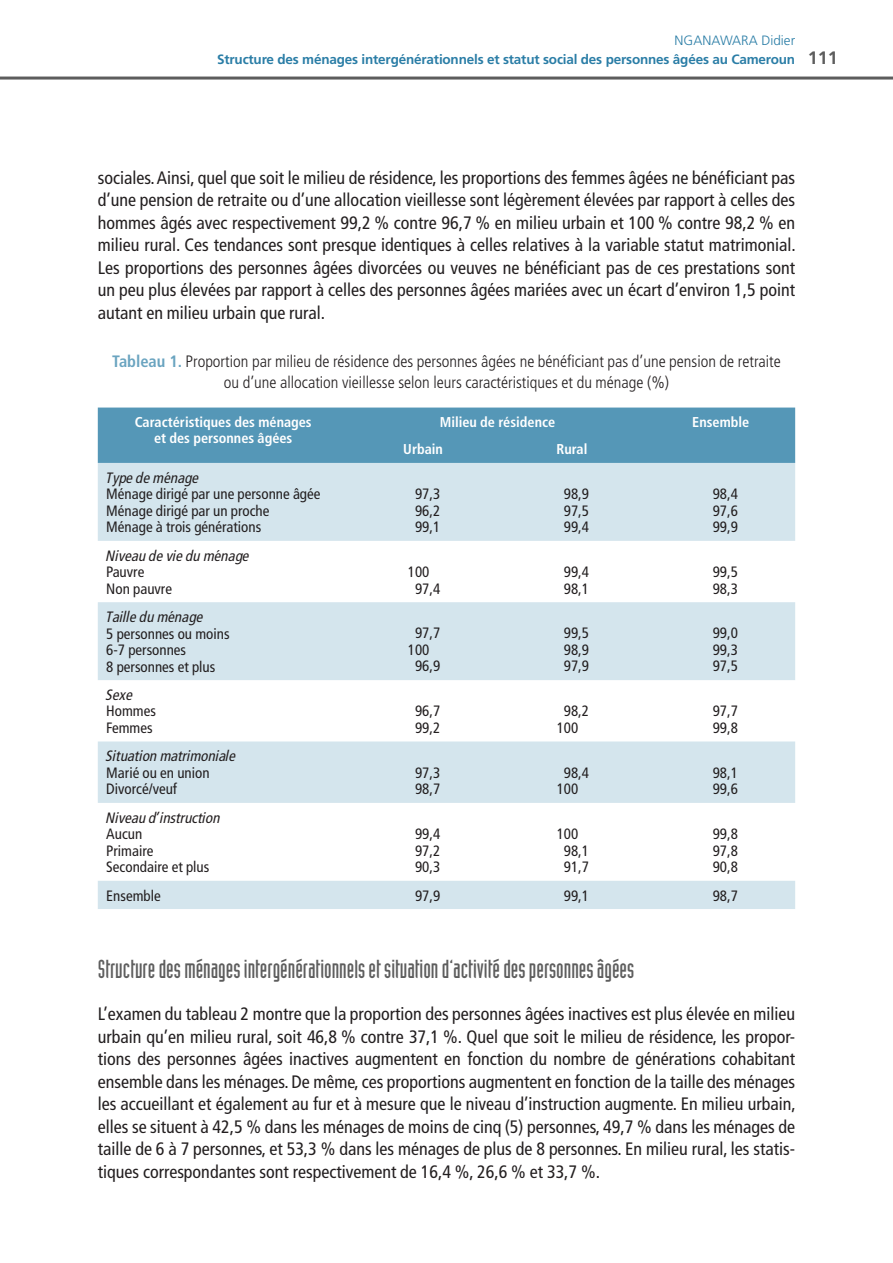
<style>
.page{position:relative;width:893px;height:1263px;background:#fff}
.page>*{position:absolute;margin:0;border:0;box-sizing:border-box;transform-origin:0 0}
.T3{font:25.5px "Industria Solid";color:#5d5d5d}
.Texte_courant{font:condensed 18px/22.5px "Frutiger LT Std";color:#231f20;text-align:justify}
.t1{font:700 18px "Frutiger LT Std";color:#5d5d5d}
.Tab_Fig_Titre{font:300 condensed 16.5px/21px "Frutiger LT Std";color:#231f20;text-align:center}
.Tab_Texte_Fàg{font:condensed 15px "Frutiger LT Std";color:#231f20}
.Tab_Texte{font:condensed 15px "Frutiger LT Std";color:#231f20}
.Tab_Texte_Fàg-2{font:italic condensed 15px "Frutiger LT Std";color:#231f20}
.Tab_Tétière{font:700 condensed 14.25px/16.5px "Frutiger LT Std";color:#fff;text-align:center}
.t2{font:700 13.5px "Frutiger LT Std";letter-spacing:-.015em;color:#2a7da6}
.t3{font:300 13.5px "Frutiger LT Std";color:#2a7da6}
.s1{font-weight:700;color:#6aa4c0}
</style>
<div class="page">
<hr style="left:0;top:77px;width:893px;height:3px;background:#5d5d5d">
<div style="left:98px;top:408px;width:697px;height:55px;background:#5597b7"></div>
<svg style="left:98px;top:463px;width:697px;height:446px;fill:#d4e5ed"></svg>
<p class="t3" style="left:675px;top:33px;width:122px">NGANAWARA Didier</p>
<p class="t2" style="left:217px;top:51px;width:580px">Structure des ménages intergénérationnels et statut social des personnes âgées au Cameroun</p>
<p class="t1" style="left:808px;top:47px;width:32px">111</p>
<p class="Texte_courant" style="left:98px;top:166px;width:699px">sociales. Ainsi, quel que soit le milieu de résidence, les proportions des femmes âgées ne bénéficiant pas d’une pension de retraite ou d’une allocation vieillesse sont légèrement élevées par rapport à celles des hommes âgés avec respectivement 99,2 % contre 96,7 % en milieu urbain et 100 % contre 98,2 % en milieu rural. Ces tendances sont presque identiques à celles relatives à la variable statut matrimonial.<br>Les proportions des personnes âgées divorcées ou veuves ne bénéficiant pas de ces prestations sont un peu plus élevées par rapport à celles des personnes âgées mariées avec un écart d’environ 1,5 point autant en milieu urbain que rural.</p>
<p class="Tab_Fig_Titre" style="left:112px;top:351px;width:670px"><span class="s1">Tableau 1.</span> Proportion par milieu de résidence des personnes âgées ne bénéficiant pas d’une pension de retraite ou d’une allocation vieillesse selon leurs caractéristiques et du ménage (%)</p>
<p class="Tab_Tétière" style="left:135px;top:414px;width:179px">Caractéristiques des ménages et des personnes âgées</p>
<p class="Tab_Tétière" style="left:440px;top:414px;width:117px">Milieu de résidence</p>
<p class="Tab_Tétière" style="left:692px;top:414px;width:59px">Ensemble</p>
<p class="Tab_Tétière" style="left:403px;top:441px;width:41px">Urbain</p>
<p class="Tab_Tétière" style="left:556px;top:441px;width:33px">Rural</p>
<p class="Tab_Texte_Fàg-2" style="left:106px;top:469px;width:94px">Type de ménage</p>
<p class="Tab_Texte_Fàg" style="left:106px;top:485px;width:216px">Ménage dirigé par une personne âgée</p>
<p class="Tab_Texte_Fàg" style="left:106px;top:502px;width:165px">Ménage dirigé par un proche</p>
<p class="Tab_Texte_Fàg" style="left:106px;top:518px;width:156px">Ménage à trois générations</p>
<p class="Tab_Texte" style="left:415px;top:485px;width:27px">97,3</p>
<p class="Tab_Texte" style="left:415px;top:502px;width:27px">96,2</p>
<p class="Tab_Texte" style="left:415px;top:518px;width:27px">99,1</p>
<p class="Tab_Texte" style="left:564px;top:485px;width:27px">98,9</p>
<p class="Tab_Texte" style="left:564px;top:502px;width:27px">97,5</p>
<p class="Tab_Texte" style="left:564px;top:518px;width:27px">99,4</p>
<p class="Tab_Texte" style="left:713px;top:485px;width:27px">98,4</p>
<p class="Tab_Texte" style="left:713px;top:502px;width:27px">97,6</p>
<p class="Tab_Texte" style="left:713px;top:518px;width:27px">99,9</p>
<p class="Tab_Texte_Fàg-2" style="left:106px;top:547px;width:144px">Niveau de vie du ménage</p>
<p class="Tab_Texte_Fàg" style="left:106px;top:563px;width:40px">Pauvre</p>
<p class="Tab_Texte_Fàg" style="left:106px;top:580px;width:67px">Non pauvre</p>
<p class="Tab_Texte_Fàg-2" style="left:106px;top:608px;width:98px">Taille du ménage</p>
<p class="Tab_Texte_Fàg" style="left:106px;top:625px;width:125px">5 personnes ou moins</p>
<p class="Tab_Texte_Fàg" style="left:106px;top:641px;width:81px">6-7 personnes</p>
<p class="Tab_Texte_Fàg" style="left:106px;top:658px;width:111px">8 personnes et plus</p>
<p class="Tab_Texte_Fàg-2" style="left:106px;top:686px;width:28px">Sexe</p>
<p class="Tab_Texte_Fàg" style="left:106px;top:702px;width:51px">Hommes</p>
<p class="Tab_Texte_Fàg" style="left:106px;top:719px;width:48px">Femmes</p>
<p class="Tab_Texte_Fàg-2" style="left:106px;top:747px;width:131px">Situation matrimoniale</p>
<p class="Tab_Texte_Fàg" style="left:106px;top:764px;width:105px">Marié ou en union</p>
<p class="Tab_Texte_Fàg" style="left:106px;top:780px;width:72px">Divorcé/veuf</p>
<p class="Tab_Texte_Fàg-2" style="left:106px;top:809px;width:116px">Niveau d’instruction</p>
<p class="Tab_Texte_Fàg" style="left:106px;top:825px;width:38px">Aucun</p>
<p class="Tab_Texte_Fàg" style="left:106px;top:842px;width:49px">Primaire</p>
<p class="Tab_Texte_Fàg" style="left:106px;top:858px;width:105px">Secondaire et plus</p>
<p class="Tab_Texte" style="left:408px;top:563px;width:23px">100</p>
<p class="Tab_Texte" style="left:415px;top:580px;width:27px">97,4</p>
<p class="Tab_Texte" style="left:564px;top:563px;width:27px">99,4</p>
<p class="Tab_Texte" style="left:564px;top:580px;width:27px">98,1</p>
<p class="Tab_Texte" style="left:713px;top:563px;width:27px">99,5</p>
<p class="Tab_Texte" style="left:713px;top:580px;width:27px">98,3</p>
<p class="Tab_Texte" style="left:415px;top:624px;width:27px">97,7</p>
<p class="Tab_Texte" style="left:408px;top:641px;width:23px">100</p>
<p class="Tab_Texte" style="left:415px;top:657px;width:27px">96,9</p>
<p class="Tab_Texte" style="left:564px;top:624px;width:27px">99,5</p>
<p class="Tab_Texte" style="left:564px;top:641px;width:27px">98,9</p>
<p class="Tab_Texte" style="left:564px;top:657px;width:27px">97,9</p>
<p class="Tab_Texte" style="left:713px;top:624px;width:27px">99,0</p>
<p class="Tab_Texte" style="left:713px;top:641px;width:27px">99,3</p>
<p class="Tab_Texte" style="left:713px;top:657px;width:27px">97,5</p>
<p class="Tab_Texte" style="left:415px;top:702px;width:27px">96,7</p>
<p class="Tab_Texte" style="left:415px;top:719px;width:27px">99,2</p>
<p class="Tab_Texte" style="left:564px;top:702px;width:27px">98,2</p>
<p class="Tab_Texte" style="left:557px;top:719px;width:23px">100</p>
<p class="Tab_Texte" style="left:713px;top:702px;width:27px">97,7</p>
<p class="Tab_Texte" style="left:713px;top:719px;width:27px">99,8</p>
<p class="Tab_Texte" style="left:415px;top:764px;width:27px">97,3</p>
<p class="Tab_Texte" style="left:415px;top:780px;width:27px">98,7</p>
<p class="Tab_Texte" style="left:564px;top:764px;width:27px">98,4</p>
<p class="Tab_Texte" style="left:557px;top:780px;width:23px">100</p>
<p class="Tab_Texte" style="left:713px;top:764px;width:27px">98,1</p>
<p class="Tab_Texte" style="left:713px;top:780px;width:27px">99,6</p>
<p class="Tab_Texte" style="left:415px;top:825px;width:27px">99,4</p>
<p class="Tab_Texte" style="left:415px;top:842px;width:27px">97,2</p>
<p class="Tab_Texte" style="left:415px;top:858px;width:27px">90,3</p>
<p class="Tab_Texte" style="left:557px;top:825px;width:23px">100</p>
<p class="Tab_Texte" style="left:564px;top:842px;width:27px">98,1</p>
<p class="Tab_Texte" style="left:564px;top:858px;width:27px">91,7</p>
<p class="Tab_Texte" style="left:713px;top:825px;width:27px">99,8</p>
<p class="Tab_Texte" style="left:713px;top:842px;width:27px">97,8</p>
<p class="Tab_Texte" style="left:713px;top:858px;width:27px">90,8</p>
<p class="Tab_Texte_Fàg" style="left:106px;top:886px;width:56px">Ensemble</p>
<p class="Tab_Texte" style="left:415px;top:886px;width:27px">97,9</p>
<p class="Tab_Texte" style="left:564px;top:886px;width:27px">99,1</p>
<p class="Tab_Texte" style="left:713px;top:886px;width:27px">98,7</p>
<p class="T3" style="left:98px;top:955px;width:538px">Structure des ménages intergénérationnels et situation d’activité des personnes âgées</p>
<p class="Texte_courant" style="left:98px;top:1003px;width:699px">L’examen du tableau 2 montre que la proportion des personnes âgées inactives est plus élevée en milieu urbain qu’en milieu rural, soit 46,8 % contre 37,1 %. Quel que soit le milieu de résidence, les propor&shy;tions des personnes âgées inactives augmentent en fonction du nombre de générations cohabitant ensemble dans les ménages. De même, ces proportions augmentent en fonction de la taille des ménages les accueillant et également au fur et à mesure que le niveau d’instruction augmente. En milieu urbain, elles se situent à 42,5 % dans les ménages de moins de cinq (5) personnes, 49,7 % dans les ménages de taille de 6 à 7 personnes, et 53,3 % dans les ménages de plus de 8 personnes. En milieu rural, les statis&shy;tiques correspondantes sont respectivement de 16,4 %, 26,6 % et 33,7 %.</p>
</div>
